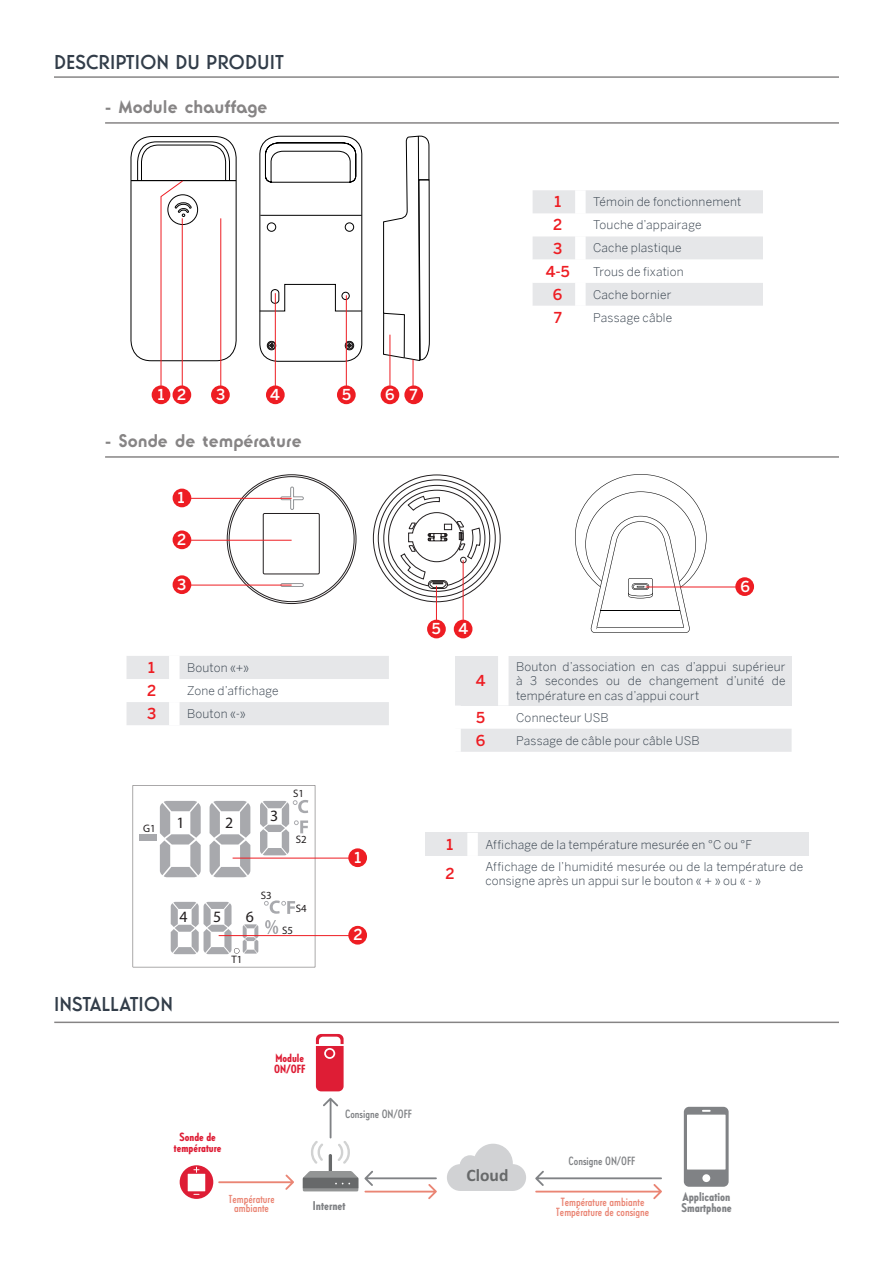
<style>
.page{position:relative;width:893px;height:1263px;background:#fff}
.page>*{position:absolute;margin:0;border:0;box-sizing:border-box;transform-origin:0 0}
.t1{font:19.5px "Windlesham Pro Regular 3";color:#323d49}
.t2{font:700 18px "Ronda IT Cby BT";color:#231f20}
.t3{font:700 17.55px "Calibri";color:#67696a}
.t4{font:15.9px "Myriad Pro";color:#231f20}
.t5{font:500 15px "Benton Sans";color:#ee1d23}
.t6{font:500 15px "Benton Sans";color:#fff}
.t7{font:12.3px/10.8px "Windlesham Pro Condensed 2";color:#808285}
.t8{font:300 12px/14.4px "Benton Sans";letter-spacing:.015em;color:#323d49}
.t9{font:500 condensed 11.55px/9.3px "Windlesham Pro";color:#ea8574;text-align:center}
.t10{font:11.55px/10.8px "Windlesham Pro Condensed 2";color:#de1d35;text-align:center}
.t11{font:500 condensed 11.55px "Windlesham Pro";color:#808285}
.t12{font:10.8px "Myriad Pro";color:#231f20}
</style>
<div class="page">
<hr style="left:105px;top:456px;width:734px;height:2px;background:#231f20">
<hr style="left:105px;top:122px;width:734px;height:2px;background:#231f20">
<svg style="left:133px;top:785px;width:182px;height:182px"></svg>
<div style="left:348px;top:848px;width:19px;height:19px;background:#ee1d23;border-radius:50%"></div>
<hr style="left:233px;top:858px;width:118px;height:1px;background:#ee1d23">
<div style="left:348px;top:926px;width:19px;height:18px;background:#ee1d23;border-radius:50%"></div>
<hr style="left:219px;top:935px;width:132px;height:1px;background:#ee1d23">
<div style="left:425px;top:833px;width:48px;height:23px;background:#e6e7e9"></div>
<div style="left:473px;top:833px;width:336px;height:23px;background:#e6e7e9"></div>
<div style="left:467px;top:833px;width:11px;height:23px;background:#fff"></div>
<svg style="left:127px;top:656px;width:256px;height:69px"></svg>
<div style="left:169px;top:656px;width:11px;height:23px;background:#fff"></div>
<div style="left:169px;top:679px;width:11px;height:23px;background:#fff"></div>
<div style="left:169px;top:702px;width:11px;height:23px;background:#fff"></div>
<div style="left:455px;top:656px;width:48px;height:49px;background:#e6e7e9"></div>
<div style="left:503px;top:656px;width:289px;height:49px;background:#e6e7e9"></div>
<div style="left:461px;top:729px;width:331px;height:23px;background:#e6e7e9"></div>
<div style="left:498px;top:656px;width:11px;height:49px;background:#fff"></div>
<svg style="left:575px;top:474px;width:132px;height:159px"></svg>
<div style="left:263px;top:513px;width:56px;height:61px;border:1px solid #231f20"></div>
<svg style="left:281px;top:487px;width:23px;height:100px"></svg>
<svg style="left:373px;top:474px;width:128px;height:128px"></svg>
<div style="left:173px;top:489px;width:18px;height:18px;background:#ee1d23;border-radius:50%"></div>
<hr style="left:187px;top:498px;width:105px;height:1px;background:#ee1d23">
<div style="left:427px;top:620px;width:19px;height:18px;background:#ee1d23;border-radius:50%"></div>
<hr style="left:436px;top:586px;width:1px;height:35px;background:#ee1d23">
<div style="left:454px;top:620px;width:18px;height:18px;background:#ee1d23;border-radius:50%"></div>
<hr style="left:463px;top:560px;width:1px;height:61px;background:#ee1d23">
<div style="left:173px;top:530px;width:18px;height:19px;background:#ee1d23;border-radius:50%"></div>
<hr style="left:187px;top:540px;width:105px;height:1px;background:#ee1d23">
<div style="left:173px;top:575px;width:18px;height:19px;background:#ee1d23;border-radius:50%"></div>
<hr style="left:187px;top:585px;width:105px;height:1px;background:#ee1d23">
<div style="left:735px;top:577px;width:19px;height:19px;background:#ee1d23;border-radius:50%"></div>
<hr style="left:646px;top:587px;width:92px;height:1px;background:#ee1d23">
<svg style="left:383px;top:390px;width:47px;height:810px"></svg>
<svg style="left:259px;top:135px;width:104px;height:227px"></svg>
<div style="left:152px;top:385px;width:18px;height:19px;background:#ee1d23;border-radius:50%"></div>
<div style="left:173px;top:385px;width:18px;height:19px;background:#ee1d23;border-radius:50%"></div>
<div style="left:211px;top:385px;width:19px;height:19px;background:#ee1d23;border-radius:50%"></div>
<div style="left:266px;top:385px;width:19px;height:19px;background:#ee1d23;border-radius:50%"></div>
<div style="left:337px;top:385px;width:19px;height:19px;background:#ee1d23;border-radius:50%"></div>
<div style="left:381px;top:385px;width:18px;height:19px;background:#ee1d23;border-radius:50%"></div>
<div style="left:404px;top:385px;width:19px;height:19px;background:#ee1d23;border-radius:50%"></div>
<svg style="left:130px;top:136px;width:107px;height:252px"></svg>
<hr style="left:182px;top:218px;width:1px;height:169px;background:#ee1d23">
<hr style="left:220px;top:218px;width:1px;height:169px;background:#ee1d23">
<hr style="left:275px;top:293px;width:1px;height:94px;background:#ee1d23">
<hr style="left:346px;top:295px;width:1px;height:92px;background:#ee1d23">
<svg style="left:383px;top:122px;width:47px;height:265px"></svg>
<svg style="left:533px;top:190px;width:230px;height:116px"></svg>
<div style="left:575px;top:190px;width:11px;height:23px;background:#fff"></div>
<div style="left:575px;top:213px;width:11px;height:23px;background:#fff"></div>
<div style="left:575px;top:236px;width:11px;height:24px;background:#fff"></div>
<div style="left:575px;top:260px;width:11px;height:23px;background:#fff"></div>
<div style="left:575px;top:283px;width:11px;height:23px;background:#fff"></div>
<hr style="left:54px;top:76px;width:785px;height:2px;background:#231f20">
<hr style="left:54px;top:1021px;width:785px;height:2px;background:#231f20">
<svg style="left:316px;top:1034px;width:28px;height:57px;background:#e4485b"></svg>
<div style="left:326px;top:1050px;width:7px;height:7px;background:#de1d35;border-radius:50%"></div>
<svg style="left:447px;top:1144px;width:79px;height:47px"></svg>
<svg style="left:684px;top:1107px;width:45px;height:80px"></svg>
<svg style="left:364px;top:1171px;width:73px;height:28px"></svg>
<svg style="left:303px;top:1098px;width:55px;height:93px"></svg>
<svg style="left:535px;top:1171px;width:127px;height:28px"></svg>
<svg style="left:180px;top:1165px;width:114px;height:40px"></svg>
<div style="left:278px;top:940px;width:33px;height:20px;background:#fff"></div>
<p class="t1" style="left:54px;top:49px;width:231px">DESCRIPTION DU PRODUIT</p>
<h2 class="t2" style="left:105px;top:96px;width:164px">- Module chauffage</h2>
<p class="t6" style="left:158px;top:386px;width:8px">1</p>
<p class="t6" style="left:177px;top:386px;width:11px">2</p>
<p class="t6" style="left:216px;top:386px;width:11px">3</p>
<p class="t6" style="left:270px;top:386px;width:11px">4</p>
<p class="t6" style="left:342px;top:386px;width:10px">5</p>
<p class="t6" style="left:385px;top:386px;width:11px">6</p>
<p class="t6" style="left:410px;top:386px;width:10px">7</p>
<h2 class="t2" style="left:105px;top:430px;width:198px">- Sonde de température</h2>
<p class="t6" style="left:178px;top:489px;width:8px">1</p>
<p class="t5" style="left:554px;top:193px;width:8px">1</p>
<p class="t8" style="left:593px;top:195px;width:150px">Témoin de fonctionnement</p>
<p class="t5" style="left:553px;top:216px;width:11px">2</p>
<p class="t8" style="left:593px;top:218px;width:110px">Touche d’appairage</p>
<p class="t5" style="left:553px;top:239px;width:11px">3</p>
<p class="t8" style="left:593px;top:241px;width:90px">Cache plastique</p>
<p class="t5" style="left:546px;top:262px;width:26px">4-5</p>
<p class="t8" style="left:593px;top:264px;width:92px">Trous de fixation</p>
<p class="t5" style="left:553px;top:285px;width:11px">6</p>
<p class="t8" style="left:593px;top:287px;width:80px">Cache bornier</p>
<p class="t5" style="left:554px;top:308px;width:10px">7</p>
<p class="t8" style="left:593px;top:310px;width:81px">Passage câble</p>
<p class="t6" style="left:177px;top:531px;width:11px">2</p>
<p class="t6" style="left:177px;top:575px;width:11px">3</p>
<p class="t6" style="left:741px;top:577px;width:11px">6</p>
<p class="t5" style="left:148px;top:659px;width:8px">1</p>
<p class="t8" style="left:187px;top:660px;width:64px">Bouton «+»</p>
<p class="t5" style="left:147px;top:682px;width:11px">2</p>
<p class="t8" style="left:187px;top:683px;width:93px">Zone d’affichage</p>
<p class="t5" style="left:147px;top:705px;width:11px">3</p>
<p class="t8" style="left:187px;top:706px;width:60px">Bouton «-»</p>
<p class="t12" style="left:143px;top:822px;width:14px">G1</p>
<p class="t4" style="left:176px;top:813px;width:10px">1</p>
<p class="t4" style="left:225px;top:813px;width:10px">2</p>
<p class="t4" style="left:270px;top:806px;width:10px">3</p>
<p class="t12" style="left:293px;top:786px;width:12px">S1</p>
<p class="t12" style="left:296px;top:833px;width:12px">S2</p>
<p class="t12" style="left:261px;top:888px;width:12px">S3</p>
<p class="t4" style="left:180px;top:907px;width:10px">4</p>
<p class="t4" style="left:213px;top:907px;width:10px">5</p>
<p class="t4" style="left:246px;top:907px;width:10px">6</p>
<p class="t12" style="left:296px;top:902px;width:12px">S4</p>
<p class="t1" style="left:54px;top:991px;width:120px">INSTALLATION</p>
<p class="t12" style="left:231px;top:953px;width:12px">T1</p>
<p class="t10" style="left:174px;top:1131px;width:49px">Sonde de température</p>
<p class="t12" style="left:282px;top:923px;width:12px">S5</p>
<p class="t10" style="left:274px;top:1052px;width:33px;text-align:left">Module<br>ON/OFF</p>
<p class="t6" style="left:355px;top:848px;width:8px">1</p>
<p class="t6" style="left:353px;top:926px;width:11px">2</p>
<p class="t6" style="left:432px;top:620px;width:10px">5</p>
<p class="t6" style="left:459px;top:620px;width:11px">4</p>
<p class="t5" style="left:476px;top:672px;width:11px">4</p>
<p class="t8" style="left:516px;top:659px;width:271px;text-align:justify">Bouton d’association en cas d’appui supérieur à 3 secondes ou de changement d’unité de température en cas d’appui court</p>
<p class="t5" style="left:476px;top:708px;width:10px">5</p>
<p class="t8" style="left:516px;top:710px;width:94px">Connecteur USB</p>
<p class="t5" style="left:476px;top:731px;width:11px">6</p>
<p class="t8" style="left:516px;top:733px;width:185px">Passage de câble pour câble USB</p>
<p class="t5" style="left:447px;top:835px;width:8px">1</p>
<p class="t8" style="left:485px;top:837px;width:268px">Affichage de la température mesurée en °C ou °F</p>
<p class="t5" style="left:445px;top:865px;width:11px">2</p>
<p class="t8" style="left:485px;top:859px;width:319px">Affichage de l’humidité mesurée ou de la température de consigne après un appui sur le bouton « + » ou « - »</p>
<p class="t11" style="left:345px;top:1107px;width:68px">Consigne ON/OFF</p>
<p class="t3" style="left:466px;top:1164px;width:43px">Cloud</p>
<p class="t11" style="left:568px;top:1153px;width:68px">Consigne ON/OFF</p>
<p class="t7" style="left:313px;top:1200px;width:34px">Internet</p>
<p class="t7" style="left:681px;top:1191px;width:52px">Application<br>Smartphone</p>
<p class="t9" style="left:228px;top:1194px;width:48px">Tem érature ambiante</p>
<p class="t9" style="left:244px;top:1194px;width:6px">p</p>
<p class="t9" style="left:556px;top:1197px;width:95px">Tem érature ambiante<br>Température de consigne</p>
<p class="t9" style="left:576px;top:1197px;width:6px">p</p>
</div>
